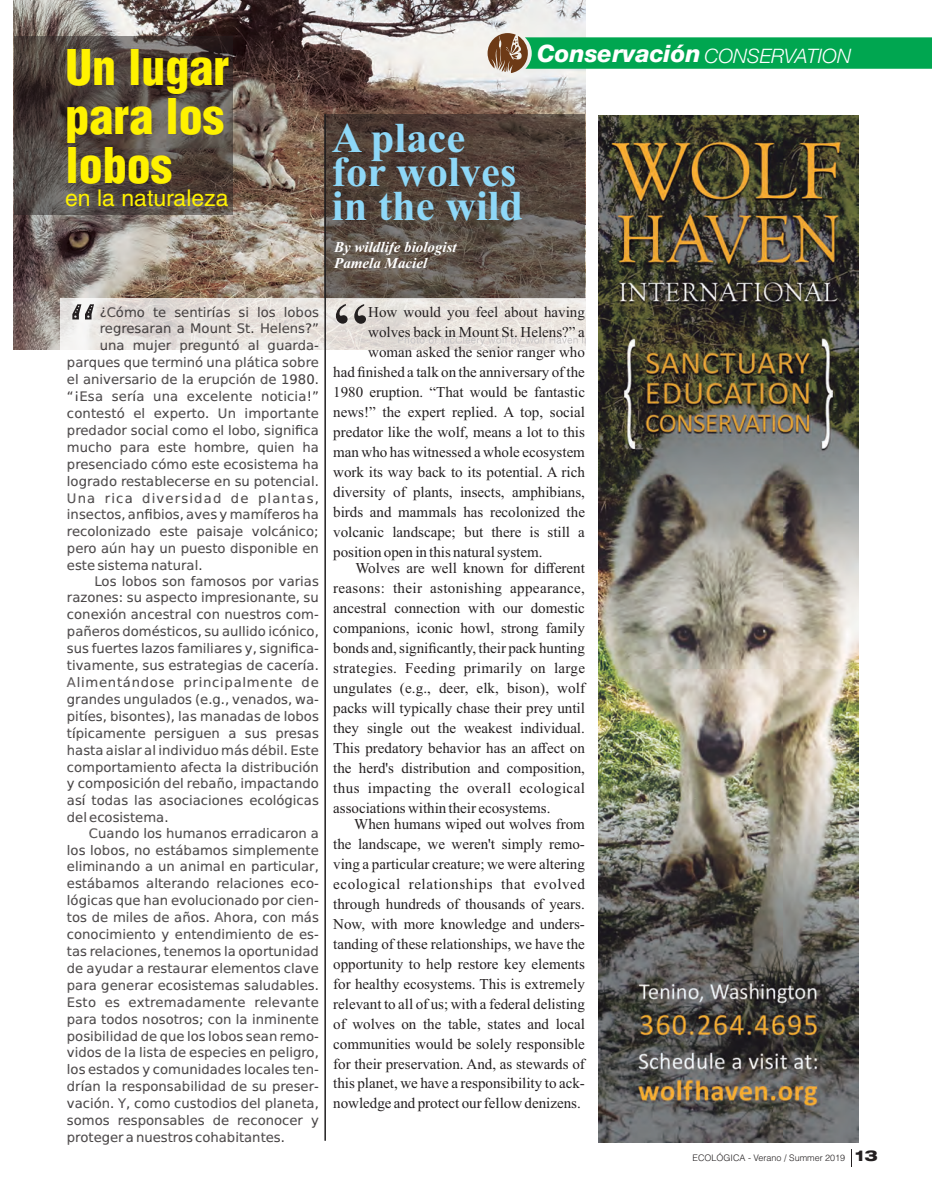
<style>
.page{position:relative;width:932px;height:1202px;background:#fff}
.page>*{position:absolute;margin:0;border:0;box-sizing:border-box;transform-origin:0 0}
.t1{font:78.45px "Times New Roman";color:#231f20}
.t2{font:63.15px "Spranq eco sans";color:#231f20}
.t3{font:900 condensed 48px/49.1px "Helvetica LT Std";color:#fff200;text-align:justify}
.t4{font:700 42.45px/33.8px "Times New Roman";color:#8ed8f8}
.t5{font:italic 800 24px "Helvetica Neue LT Com";color:#fff}
.t6{font:22.95px "Helvetica LT Std";color:#fff200}
.t7{font:15px/20px "Times New Roman";color:#231f20;text-align:justify}
.t8{font:italic 700 15px/16.6px "Times New Roman";color:#fff}
.t9{font:13.2px/17px "Spranq eco sans";color:#231f20;text-align:justify}
.t10{font:13.2px "Spranq eco sans";letter-spacing:.085em;color:#231f20}
.t11{font:300 9px "Helvetica LT Std";color:#231f20}
.s1{font-weight:300;font-size:19.95px}
.s2{font-family:"Helvetica Neue LT Com";font-weight:800;font-stretch:expanded;font-size:15px}
</style>
<div class="page">
<img style="left:14px;top:0;width:571px;height:350px">
<div style="left:14px;top:36px;width:218px;height:178px;background:#231f20;opacity:.49"></div>
<div style="left:324px;top:114px;width:261px;height:184px;background:#231f20;opacity:.51"></div>
<svg style="left:487px;top:32px;width:445px;height:41px"></svg>
<div style="left:60px;top:298px;width:531px;height:62px;background:#fff;opacity:.77"></div>
<hr style="left:324px;top:114px;width:2px;height:1026px;background:#211f20">
<img style="left:598px;top:116px;width:260px;height:1026px">
<h3 class="t3" style="left:65px;top:50px;width:166px">Un lugar para los lobos</h3>
<h3 class="t6" style="left:65px;top:189px;width:165px">en la naturaleza</h3>
<h3 class="t5" style="left:537px;top:45px;width:315px">Conservación <span class="s1">CONSERVATION</span></h3>
<h3 class="t4" style="left:332px;top:125px;width:193px">A place for wolves in the wild</h3>
<p class="t8" style="left:334px;top:240px;width:124px">By wildlife biologist<br>Pamela Maciel</p>
<h2 class="t2" style="left:67px;top:302px;width:34px">“</h2>
<p class="t9" style="left:100px;top:305px;width:221px">¿Cómo te sentirías si los lobos</p>
<p class="t9" style="left:100px;top:321px;width:221px">regresaran a Mount St. Helens?”</p>
<p class="t9" style="left:100px;top:338px;width:221px">una mujer preguntó al guarda-</p>
<p class="t9" style="left:67px;top:355px;width:253px">parques que terminó una plática sobre</p>
<p class="t9" style="left:67px;top:372px;width:253px">el aniversario de la erupción de 1980.</p>
<p class="t9" style="left:67px;top:389px;width:253px">“¡Esa sería una excelente noticia!”</p>
<p class="t9" style="left:67px;top:406px;width:253px">contestó el experto. Un importante</p>
<p class="t9" style="left:67px;top:423px;width:253px">predador social como el lobo, significa</p>
<p class="t9" style="left:67px;top:440px;width:253px">mucho para este hombre, quien ha</p>
<p class="t9" style="left:67px;top:457px;width:253px">presenciado cómo este ecosistema ha</p>
<p class="t9" style="left:67px;top:474px;width:253px">logrado restablecerse en su potencial.</p>
<p class="t10" style="left:67px;top:492px;width:253px">Una rica diversidad de plantas,</p>
<p class="t9" style="left:67px;top:507px;width:253px">insectos, anfibios, aves y mamíferos ha</p>
<p class="t9" style="left:67px;top:524px;width:253px">recolonizado este paisaje volcánico;</p>
<p class="t9" style="left:67px;top:541px;width:253px">pero aún hay un puesto disponible en</p>
<p class="t9" style="left:67px;top:558px;width:137px">este sistema natural.</p>
<p class="t9" style="left:67px;top:573px;width:253px;text-indent:28px">Los lobos son famosos por varias razones: su aspecto impresionante, su conexión ancestral con nuestros com&shy;pañeros domésticos, su aullido icónico, sus fuertes lazos familiares y, significa&shy;tivamente, sus estrategias de cacería.<br>Alimentándose principalmente de grandes ungulados (e.g., venados, wa&shy;pitíes, bisontes), las manadas de lobos típicamente persiguen a sus presas hasta aislar al individuo más débil. Este comportamiento afecta la distribución y composición del rebaño, impactando así todas las asociaciones ecológicas del ecosistema.</p>
<p class="t9" style="left:67px;top:825px;width:253px;text-indent:22px">Cuando los humanos erradicaron a los lobos, no estábamos simplemente eliminando a un animal en particular, estábamos alterando relaciones eco&shy;lógicas que han evolucionado por cien&shy;tos de miles de años. Ahora, con más conocimiento y entendimiento de es&shy;tas relaciones, tenemos la oportunidad de ayudar a restaurar elementos clave para generar ecosistemas saludables.<br>Esto es extremadamente relevante para todos nosotros; con la inminente posibilidad de que los lobos sean remo&shy;vidos de la lista de especies en peligro, los estados y comunidades locales ten&shy;drían la responsabilidad de su preser&shy;vación. Y, como custodios del planeta, somos responsables de reconocer y proteger a nuestros cohabitantes.</p>
<h1 class="t1" style="left:333px;top:303px;width:36px">“</h1>
<p class="t7" style="left:368px;top:304px;width:218px">How would you feel about having</p>
<p class="t7" style="left:368px;top:324px;width:218px">wolves back in Mount St. Helens?” a</p>
<p class="t7" style="left:368px;top:344px;width:218px">woman asked the senior ranger who</p>
<p class="t7" style="left:333px;top:363px;width:253px">had finished a talk on the anniversary of the</p>
<p class="t7" style="left:333px;top:383px;width:253px">1980 eruption. “That would be fantastic</p>
<p class="t7" style="left:333px;top:403px;width:253px">news!” the expert replied. A top, social</p>
<p class="t7" style="left:333px;top:423px;width:253px">predator like the wolf, means a lot to this</p>
<p class="t7" style="left:333px;top:443px;width:253px">man who has witnessed a whole ecosystem</p>
<p class="t7" style="left:333px;top:463px;width:253px">work its way back to its potential. A rich</p>
<p class="t7" style="left:333px;top:483px;width:253px">diversity of plants, insects, amphibians,</p>
<p class="t7" style="left:333px;top:503px;width:253px">birds and mammals has recolonized the</p>
<p class="t7" style="left:333px;top:523px;width:253px">volcanic landscape; but there is still a</p>
<p class="t7" style="left:333px;top:543px;width:211px">position open in this natural system.</p>
<p class="t7" style="left:333px;top:559px;width:253px;text-indent:22px">Wolves are well known for different reasons: their astonishing appearance, ancestral connection with our domestic companions, iconic howl, strong family bonds and, significantly, their pack hunting strategies. Feeding primarily on large ungulates (e.g., deer, elk, bison), wolf packs will typically chase their prey until they single out the weakest individual.<br>This predatory behavior has an affect on the herd's distribution and composition, thus impacting the overall ecological associations within their ecosystems.</p>
<p class="t7" style="left:333px;top:815px;width:253px;text-indent:21px">When humans wiped out wolves from the landscape, we weren't simply remo&shy;ving a particular creature; we were altering ecological relationships that evolved through hundreds of thousands of years.<br>Now, with more knowledge and unders&shy;tanding of these relationships, we have the opportunity to help restore key elements for healthy ecosystems. This is extremely relevant to all of us; with a federal delisting of wolves on the table, states and local communities would be solely responsible for their preservation. And, as stewards of this planet, we have a responsibility to ack&shy;nowledge and protect our fellow denizens.</p>
<p class="t11" style="left:692px;top:1154px;width:187px">ECOLÓGICA - Verano / Summer 2019 <span class="s2">13</span></p>
</div>
